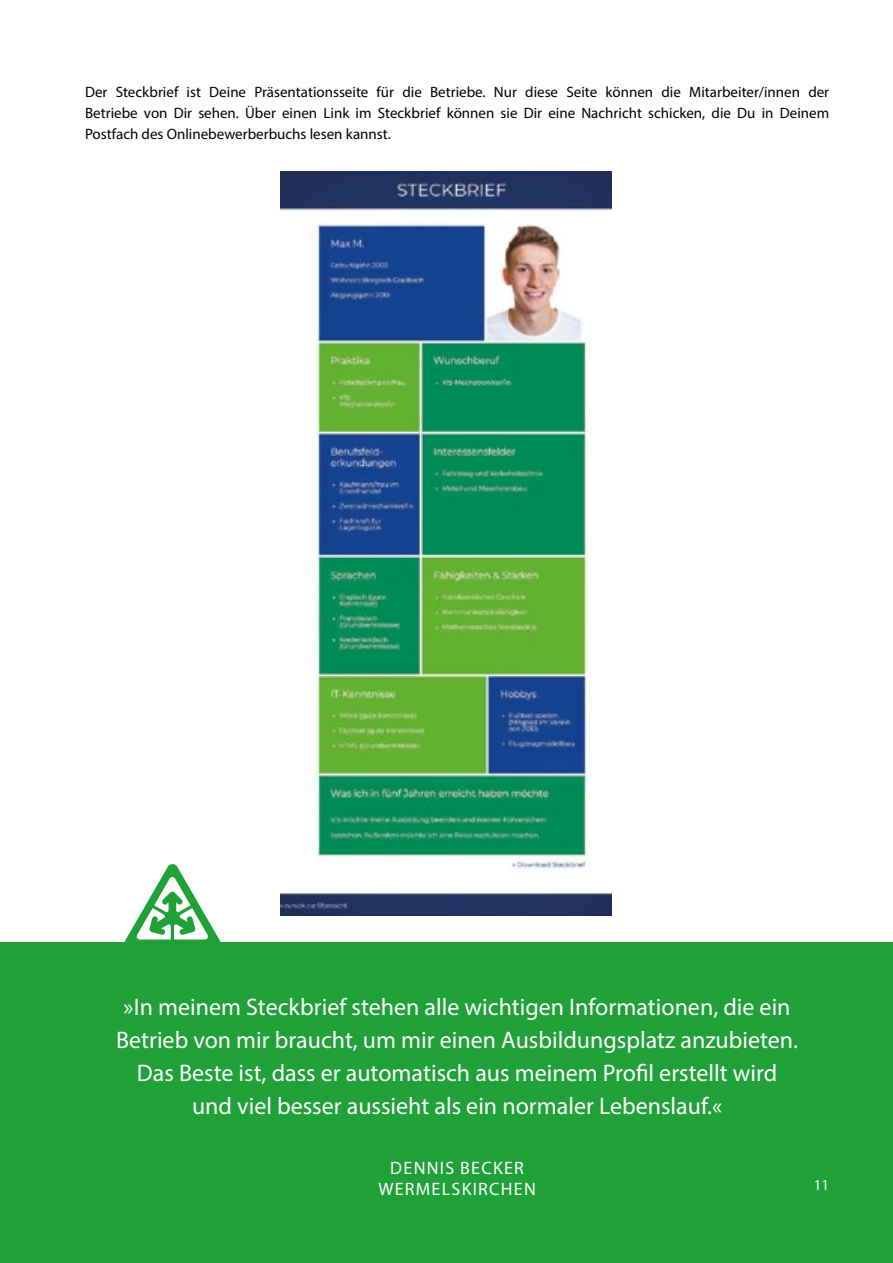
<style>
.page{position:relative;width:893px;height:1263px;background:#fff}
.page>*{position:absolute;margin:0;border:0;box-sizing:border-box;transform-origin:0 0}
.t1{font:24px/33px "Myriad Pro";color:#fff;text-align:center}
.t2{font:18px/21px "Myriad Pro";letter-spacing:.07em;color:#fff;text-align:center}
.t3{font:15px/21px "Myriad Pro";color:#000;text-align:justify}
.t4{font:15px "Myriad Pro";color:#fff}
</style>
<div class="page">
<img style="left:281px;top:171px;width:330px;height:744px">
<div style="left:0;top:943px;width:893px;height:320px;background:#1fa138"></div>
<svg style="left:115px;top:864px;width:115px;height:79px"></svg>
<p class="t3" style="left:85px;top:81px;width:746px">Der Steckbrief ist Deine Präsentationsseite für die Betriebe. Nur diese Seite können die Mitarbeiter/innen der Betriebe von Dir sehen. Über einen Link im Steckbrief können sie Dir eine Nachricht schicken, die Du in Deinem Postfach des Onlinebewerberbuchs lesen kannst.</p>
<p class="t1" style="left:116px;top:990px;width:684px">»In meinem Steckbrief stehen alle wichtigen Informationen, die ein Betrieb von mir braucht, um mir einen Ausbildungsplatz anzubieten.<br>Das Beste ist, dass er automatisch aus meinem Profil erstellt wird und viel besser aussieht als ein normaler Lebenslauf.«</p>
<p class="t2" style="left:378px;top:1157px;width:159px">DENNIS BECKER<br>WERMELSKIRCHEN</p>
<p class="t4" style="left:814px;top:1175px;width:17px">11</p>
</div>
